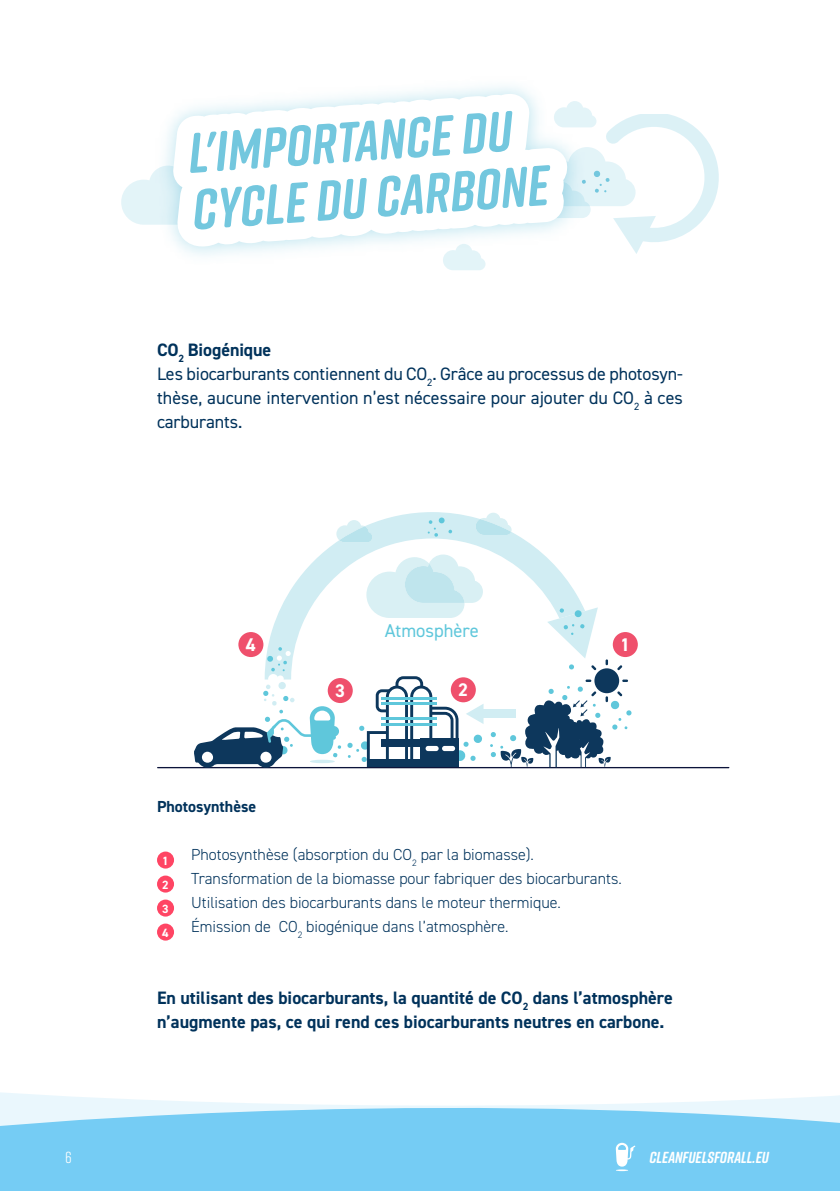
<style>
.page{position:relative;width:840px;height:1191px;background:#fff}
.page>*{position:absolute;margin:0;border:0;box-sizing:border-box;transform-origin:0 0}
.t1{font:18.6px "DIN2014";color:#5fc7db}
.t2{font:700 18.4px "DIN2014";color:#fff}
.body{font:18px/24px "DIN2014";letter-spacing:.005em;color:#00325b;text-align:justify}
.body-2{font:700 18px/24px "DIN2014";color:#00325b}
.t3{font:300 16px "DIN2014";color:#00325b}
.t4{font:italic 700 16px "Rift Soft";color:#fff}
.t5{font:700 16px "DIN2014";color:#00325b}
.t6{font:16px "Rift";color:#fff}
.t7{font:700 12px "DIN2014";color:#fff}
</style>
<div class="page">
<svg style="left:0;top:1092px;width:839px;height:99px;background:#90d6f6"></svg>
<svg style="left:615px;top:1142px;width:20px;height:29px"></svg>
<svg style="left:216px;top:94px;width:325px;height:7px"></svg>
<svg style="left:121px;top:101px;width:597px;height:169px"></svg>
<svg style="left:264px;top:512px;width:319px;height:167px"></svg>
<div style="left:483px;top:710px;width:32px;height:8px;background:#d1edf3"></div>
<div style="left:594px;top:668px;width:24px;height:25px;background:#0d375c;border-radius:50%"></div>
<svg style="left:591px;top:665px;width:5px;height:5px"></svg>
<svg style="left:617px;top:665px;width:5px;height:5px"></svg>
<svg style="left:568px;top:664px;width:6px;height:6px"></svg>
<svg style="left:547px;top:607px;width:50px;height:51px"></svg>
<svg style="left:347px;top:675px;width:136px;height:92px"></svg>
<div style="left:425px;top:746px;width:13px;height:5px;background:#fff;border-radius:3px"></div>
<div style="left:442px;top:746px;width:13px;height:5px;background:#fff;border-radius:3px"></div>
<hr style="left:158px;top:767px;width:570px;height:1px;background:#0c143a">
<svg style="left:489px;top:679px;width:142px;height:89px"></svg>
<svg style="left:427px;top:517px;width:25px;height:20px"></svg>
<div style="left:267px;top:655px;width:6px;height:7px;background:#5fc7db;border-radius:2px"></div>
<svg style="left:366px;top:554px;width:116px;height:64px"></svg>
<svg style="left:336px;top:520px;width:36px;height:22px"></svg>
<svg style="left:475px;top:513px;width:36px;height:22px"></svg>
<svg style="left:194px;top:682px;width:147px;height:85px"></svg>
<div style="left:268px;top:674px;width:10px;height:10px;background:#fff;border-radius:50%"></div>
<div style="left:277px;top:675px;width:6px;height:7px;background:#fff;border-radius:50%"></div>
<svg style="left:271px;top:647px;width:19px;height:24px"></svg>
<div style="left:238px;top:632px;width:25px;height:25px;background:#ef506c;border-radius:50%"></div>
<div style="left:450px;top:677px;width:25px;height:25px;background:#ef506c;border-radius:50%"></div>
<div style="left:327px;top:678px;width:25px;height:25px;background:#ef506c;border-radius:50%"></div>
<div style="left:612px;top:632px;width:25px;height:25px;background:#ef506c;border-radius:50%"></div>
<div style="left:157px;top:851px;width:17px;height:17px;background:#ff4564;border-radius:50%"></div>
<div style="left:157px;top:875px;width:17px;height:17px;background:#ff4564;border-radius:50%"></div>
<div style="left:157px;top:899px;width:17px;height:17px;background:#ff4564;border-radius:50%"></div>
<div style="left:157px;top:923px;width:17px;height:17px;background:#ff4564;border-radius:50%"></div>
<p class="body-2" style="left:157px;top:338px;width:116px">CO<sub>2</sub> Biogénique</p>
<p class="body" style="left:157px;top:361px;width:527px">Les biocarburants contiennent du CO<sub>2</sub>. Grâce au processus de photosyn&shy;thèse, aucune intervention n’est nécessaire pour ajouter du CO<sub>2</sub> à ces carburants.</p>
<p class="t2" style="left:245px;top:632px;width:11px">4</p>
<p class="t5" style="left:157px;top:796px;width:101px">Photosynthèse</p>
<p class="t1" style="left:384px;top:619px;width:96px">Atmosphère</p>
<p class="t2" style="left:335px;top:678px;width:11px">3</p>
<p class="t2" style="left:458px;top:678px;width:11px">2</p>
<p class="t2" style="left:619px;top:632px;width:11px">1</p>
<p class="t7" style="left:162px;top:852px;width:8px">1</p>
<p class="t7" style="left:162px;top:876px;width:8px">2</p>
<p class="t7" style="left:162px;top:900px;width:8px">3</p>
<p class="t7" style="left:162px;top:924px;width:8px">4</p>
<p class="t3" style="left:191px;top:845px;width:344px">Photosynthèse (absorption du CO<sub>2</sub> par la biomasse).</p>
<p class="t3" style="left:191px;top:869px;width:432px">Transformation de la biomasse pour fabriquer des biocarburants.</p>
<p class="t3" style="left:191px;top:893px;width:371px">Utilisation des biocarburants dans le moteur thermique.</p>
<p class="t3" style="left:191px;top:917px;width:318px">Émission de CO<sub>2</sub> biogénique dans l’atmosphère.</p>
<p class="body-2" style="left:157px;top:986px;width:517px">En utilisant des biocarburants, la quantité de CO<sub>2</sub> dans l’atmosphère n’augmente pas, ce qui rend ces biocarburants neutres en carbone.</p>
<p class="t6" style="left:65px;top:1146px;width:8px">6</p>
<p class="t4" style="left:649px;top:1146px;width:121px">CLEANFUELSFORALL.EU</p>
</div>
